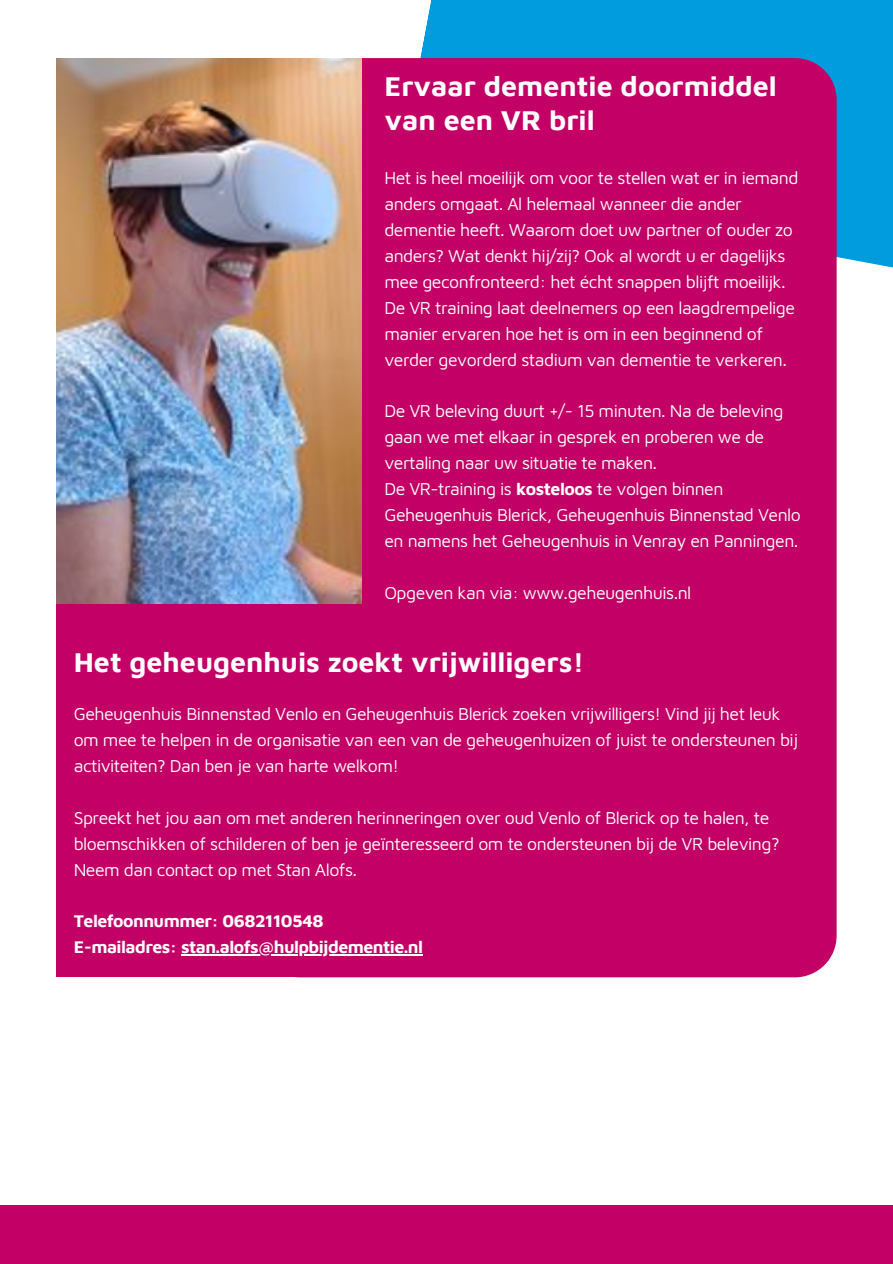
<style>
.page{position:relative;width:893px;height:1264px;background:#fff}
.page>*{position:absolute;margin:0;border:0;box-sizing:border-box;transform-origin:0 0}
.t1{font:700 28.5px/33.8px "Maven Pro";color:#fff}
.t2{font:17.7px/25.8px "Maven Pro";letter-spacing:-.03em;color:#fff}
.t3{font:700 17.7px/25.8px "Maven Pro";letter-spacing:-.03em;color:#fff}
.s1{font-weight:700}
</style>
<div class="page">
<div style="left:420px;top:0;width:472px;height:285px;background:#019cdd"></div>
<div style="left:258px;top:58px;width:578px;height:919px;background:#c20065"></div>
<div style="left:0;top:1204px;width:892px;height:59px;background:#c20065"></div>
<div style="left:57px;top:597px;width:268px;height:379px;background:#c20065"></div>
<img style="left:57px;top:58px;width:305px;height:546px">
<hr style="left:181px;top:954px;width:241px;height:1px;background:#fff">
<h1 class="t1" style="left:384px;top:68px;width:394px">Ervaar dementie doormiddel van een VR bril</h1>
<p class="t2" style="left:384px;top:165px;width:415px">Het is heel moeilijk om voor te stellen wat er in iemand anders omgaat. Al helemaal wanneer die ander dementie heeft. Waarom doet uw partner of ouder zo anders? Wat denkt hij/zij? Ook al wordt u er dagelijks mee geconfronteerd: het écht snappen blijft moeilijk.<br>De VR training laat deelnemers op een laagdrempelige manier ervaren hoe het is om in een beginnend of verder gevorderd stadium van dementie te verkeren.</p>
<p class="t2" style="left:384px;top:398px;width:400px">De VR beleving duurt +/- 15 minuten. Na de beleving gaan we met elkaar in gesprek en proberen we de vertaling naar uw situatie te maken.</p>
<p class="t2" style="left:384px;top:475px;width:418px">De VR-training is <span class="s1">kosteloos</span> te volgen binnen<br>Geheugenhuis Blerick, Geheugenhuis Binnenstad Venlo en namens het Geheugenhuis in Venray en Panningen.</p>
<p class="t2" style="left:384px;top:579px;width:308px">Opgeven kan via: www.geheugenhuis.nl</p>
<h1 class="t1" style="left:74px;top:644px;width:512px">Het geheugenhuis zoekt vrijwilligers!</h1>
<p class="t2" style="left:74px;top:700px;width:725px">Geheugenhuis Binnenstad Venlo en Geheugenhuis Blerick zoeken vrijwilligers! Vind jij het leuk om mee te helpen in de organisatie van een van de geheugenhuizen of juist te ondersteunen bij activiteiten? Dan ben je van harte welkom!</p>
<p class="t2" style="left:74px;top:804px;width:707px">Spreekt het jou aan om met anderen herinneringen over oud Venlo of Blerick op te halen, te bloemschikken of schilderen of ben je geïnteresseerd om te ondersteunen bij de VR beleving?</p>
<p class="t2" style="left:74px;top:856px;width:285px">Neem dan contact op met Stan Alofs.</p>
<h2 class="t3" style="left:74px;top:907px;width:351px">Telefoonnummer: 0682110548<br>E-mailadres: stan.alofs@hulpbijdementie.nl</h2>
</div>
